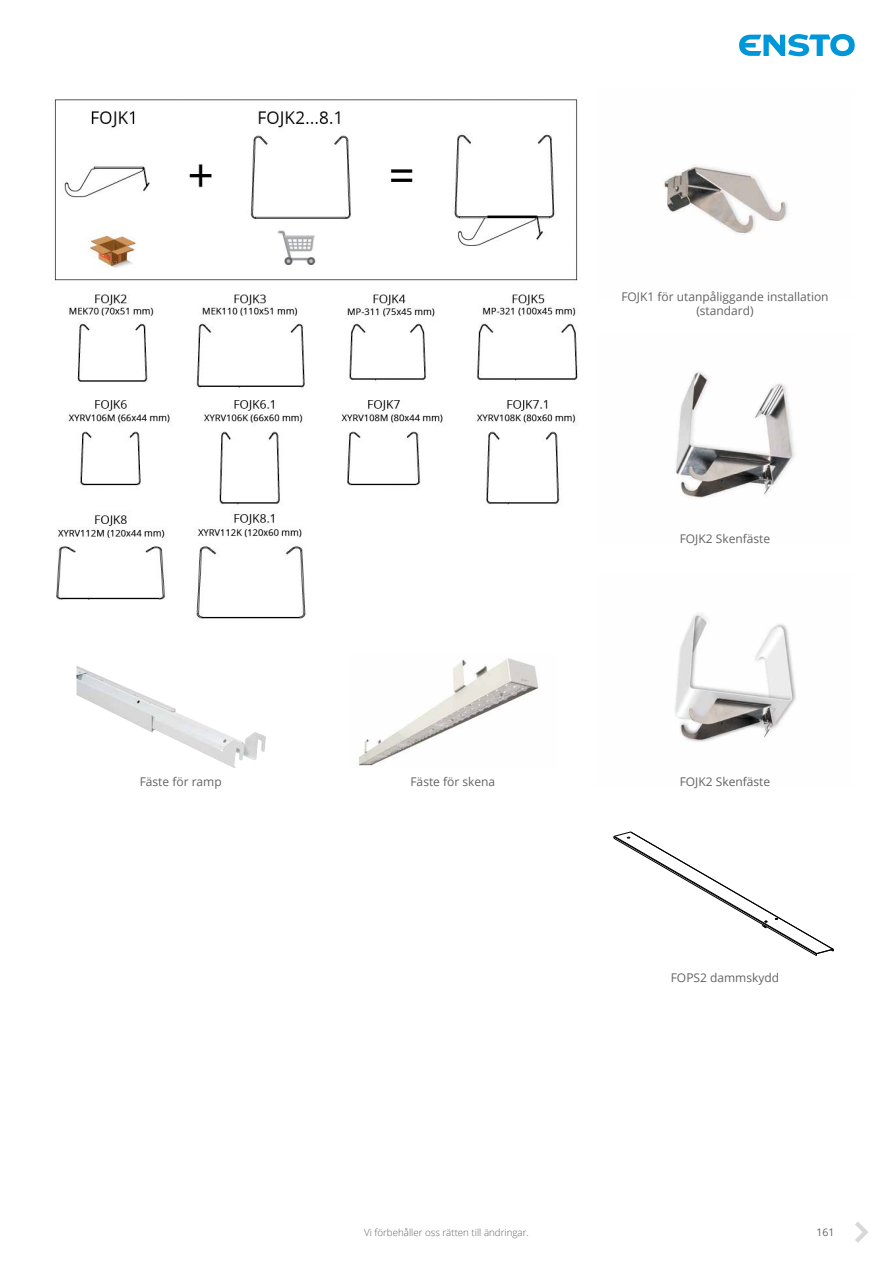
<style>
.page{position:relative;width:893px;height:1263px;background:#fff}
.page>*{position:absolute;margin:0;border:0;box-sizing:border-box;transform-origin:0 0}
.t1{font:12px/14.4px "Open Sans";color:#646363;text-align:center}
.t2{font:10.5px "Open Sans";color:#646363}
.t3{font:300 9.75px "Open Sans";color:#646363}
</style>
<div class="page">
<svg style="left:739px;top:34px;width:116px;height:22px"></svg>
<svg style="left:855px;top:1222px;width:13px;height:21px"></svg>
<img style="left:54px;top:99px;width:524px;height:520px">
<img style="left:664px;top:164px;width:124px;height:70px">
<img style="left:675px;top:372px;width:120px;height:126px">
<img style="left:675px;top:613px;width:121px;height:129px">
<svg style="left:77px;top:695px;width:13px;height:7px"></svg>
<img style="left:357px;top:658px;width:182px;height:108px">
<svg style="left:613px;top:831px;width:221px;height:125px"></svg>
<p class="t1" style="left:621px;top:289px;width:209px">FOJK1 för utanpåliggande installation (standard)</p>
<p class="t1" style="left:680px;top:531px;width:92px">FOJK2 Skenfäste</p>
<p class="t1" style="left:140px;top:774px;width:84px">Fäste för ramp</p>
<p class="t1" style="left:410px;top:774px;width:86px">Fäste för skena</p>
<p class="t1" style="left:680px;top:774px;width:92px">FOJK2 Skenfäste</p>
<p class="t1" style="left:671px;top:970px;width:110px">FOPS2 dammskydd</p>
<p class="t3" style="left:364px;top:1226px;width:166px">Vi förbehåller oss rätten till ändringar.</p>
<p class="t2" style="left:816px;top:1225px;width:20px">161</p>
</div>
